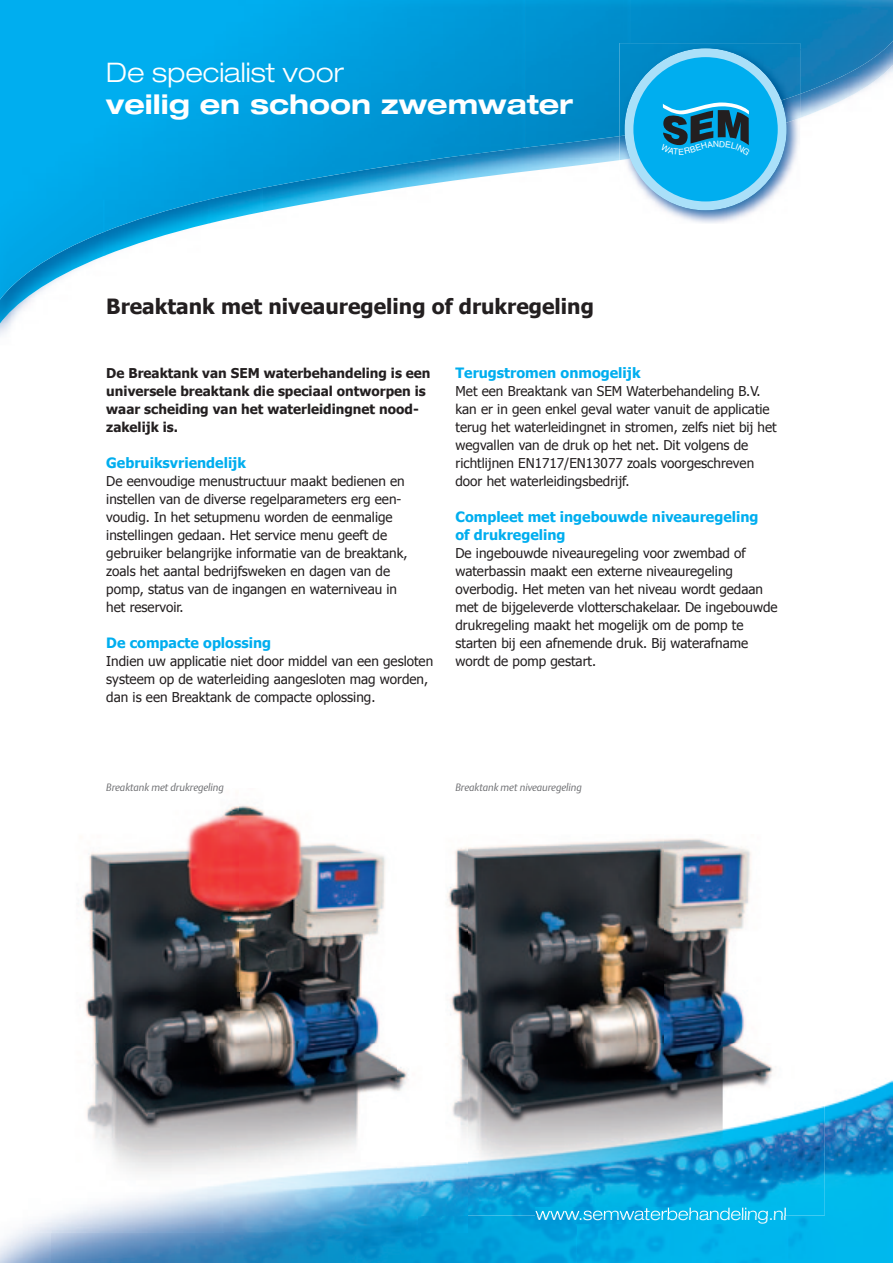
<style>
.page{position:relative;width:893px;height:1263px;background:#fff}
.page>*{position:absolute;margin:0;border:0;box-sizing:border-box;transform-origin:0 0}
.t1{font:700 expanded 27px "Helvetica Neue";color:#fff}
.t2{font:300 expanded 27px "Helvetica Neue";color:#fff}
.t3{font:700 21px "Tahoma";color:#231f20}
.t4{font:300 expanded 16.5px "Helvetica Neue";color:#fff}
.t5{font:700 14.25px/18px "Tahoma";color:#00aeef}
.t6{font:13.5px/18px "Tahoma";color:#231f20}
.t7{font:700 13.5px/18px "Tahoma";color:#231f20}
.t8{font:italic 10.5px "DTL Argo ST Light";color:#6c6d70}
</style>
<div class="page">
<img style="left:0;top:323px;width:12px;height:13px">
<img style="left:800px;top:50px;width:93px;height:68px">
<img style="left:263px;top:200px;width:65px;height:12px">
<img style="left:526px;top:148px;width:93px;height:24px">
<img style="left:105px;top:200px;width:105px;height:56px">
<img style="left:210px;top:200px;width:53px;height:23px">
<img style="left:0;top:300px;width:31px;height:23px">
<img style="left:0;top:0;width:526px;height:200px">
<img style="left:525px;top:0;width:105px;height:148px">
<img style="left:630px;top:0;width:263px;height:50px">
<img style="left:800px;top:49px;width:84px;height:45px">
<img style="left:0;top:200px;width:105px;height:100px">
<img style="left:105px;top:200px;width:104px;height:32px">
<img style="left:626px;top:160px;width:169px;height:63px">
<img style="left:619px;top:136px;width:181px;height:24px">
<img style="left:619px;top:43px;width:181px;height:93px">
<div style="left:624px;top:48px;width:163px;height:162px;border:9px solid #aae0f9;border-radius:50%"></div>
<img style="left:78px;top:805px;width:389px;height:238px">
<img style="left:0;top:1226px;width:52px;height:37px">
<img style="left:788px;top:1080px;width:105px;height:183px">
<img style="left:421px;top:1215px;width:156px;height:48px">
<div style="left:736px;top:1215px;width:52px;height:48px;background:#00b6ed"></div>
<img style="left:52px;top:1232px;width:369px;height:31px">
<img style="left:577px;top:1223px;width:159px;height:40px">
<img style="left:29px;top:1043px;width:390px;height:189px">
<img style="left:419px;top:1215px;width:48px;height:17px">
<img style="left:535px;top:1215px;width:251px;height:8px">
<img style="left:398px;top:805px;width:69px;height:30px">
<img style="left:467px;top:838px;width:284px;height:205px">
<img style="left:398px;top:1043px;width:427px;height:172px">
<img style="left:535px;top:1207px;width:251px;height:8px">
<svg style="left:629px;top:53px;width:153px;height:153px"></svg>
<h1 class="t2" style="left:106px;top:56px;width:239px">De specialist voor</h1>
<h1 class="t1" style="left:106px;top:87px;width:468px">veilig en schoon zwemwater</h1>
<h2 class="t3" style="left:106px;top:291px;width:489px">Breaktank met niveauregeling of drukregeling</h2>
<p class="t7" style="left:106px;top:363px;width:326px">De Breaktank van SEM waterbehandeling is een universele breaktank die speciaal ontworpen is waar scheiding van het waterleidingnet nood&shy;zakelijk is.</p>
<p class="t5" style="left:106px;top:453px;width:141px">Gebruiksvriendelijk</p>
<p class="t6" style="left:106px;top:471px;width:303px">De eenvoudige menustructuur maakt bedienen en instellen van de diverse regelparameters erg een&shy;voudig. In het setupmenu worden de eenmalige instellingen gedaan. Het service menu geeft de gebruiker belangrijke informatie van de breaktank, zoals het aantal bedrijfsweken en dagen van de pomp, status van de ingangen en waterniveau in het reservoir.</p>
<p class="t5" style="left:106px;top:633px;width:166px">De compacte oplossing</p>
<p class="t6" style="left:106px;top:651px;width:328px">Indien uw applicatie niet door middel van een gesloten systeem op de waterleiding aangesloten mag worden, dan is een Breaktank de compacte oplossing.</p>
<p class="t5" style="left:455px;top:363px;width:187px">Terugstromen onmogelijk</p>
<p class="t6" style="left:455px;top:381px;width:323px">Met een Breaktank van SEM Waterbehandeling B.V. kan er in geen enkel geval water vanuit de applicatie terug het waterleidingnet in stromen, zelfs niet bij het wegvallen van de druk op het net. Dit volgens de richtlijnen EN1717/EN13077 zoals voorgeschreven door het waterleidingsbedrijf.</p>
<p class="t5" style="left:455px;top:507px;width:304px">Compleet met ingebouwde niveauregeling of drukregeling</p>
<p class="t6" style="left:455px;top:543px;width:324px">De ingebouwde niveauregeling voor zwembad of waterbassin maakt een externe niveauregeling overbodig. Het meten van het niveau wordt gedaan met de bijgeleverde vlotterschakelaar. De ingebouwde drukregeling maakt het mogelijk om de pomp te starten bij een afnemende druk. Bij waterafname wordt de pomp gestart.</p>
<p class="t8" style="left:106px;top:781px;width:119px">Breaktank met drukregeling</p>
<p class="t8" style="left:455px;top:781px;width:128px">Breaktank met niveauregeling</p>
<p class="t4" style="left:535px;top:1204px;width:253px">www.semwaterbehandeling.nl</p>
</div>
